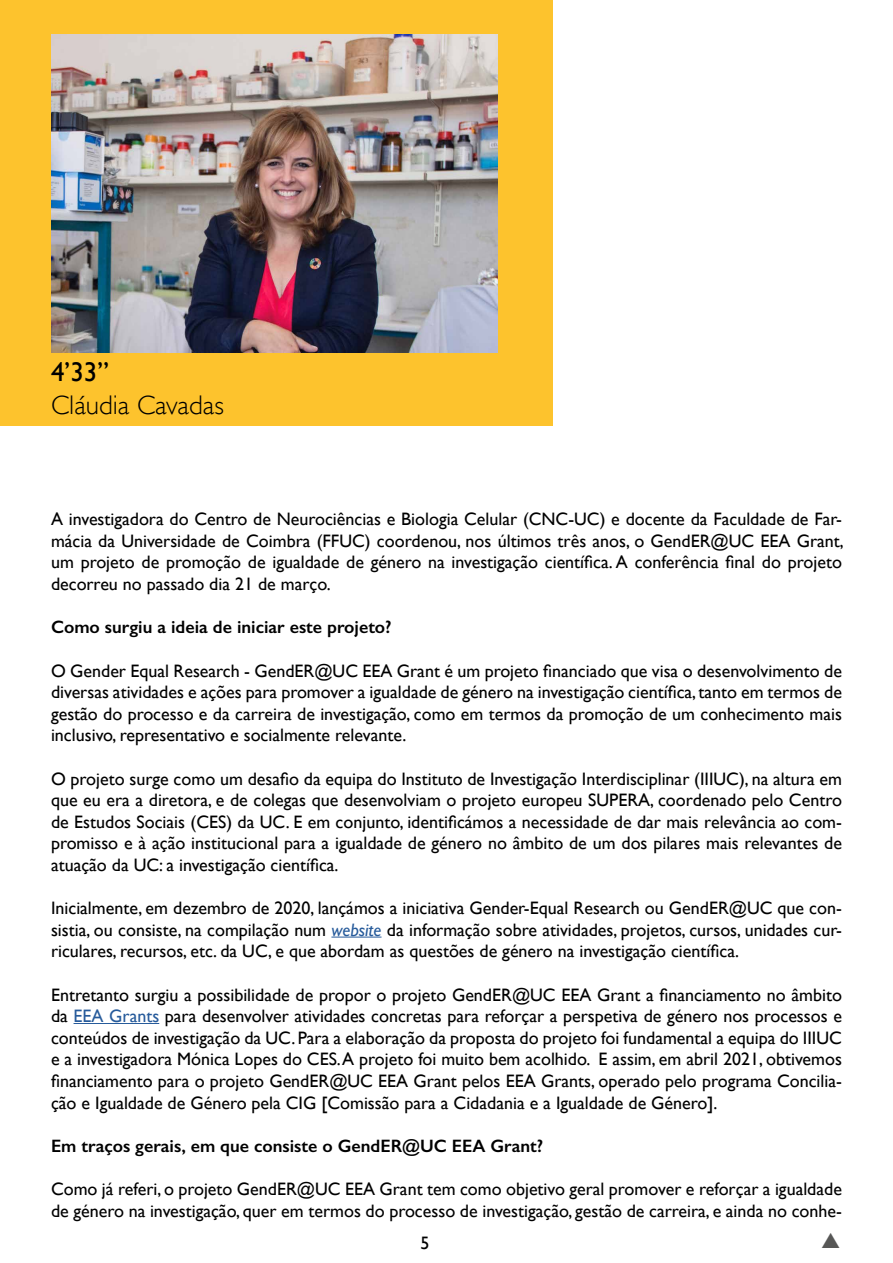
<style>
.page{position:relative;width:893px;height:1263px;background:#fff}
.page>*{position:absolute;margin:0;border:0;box-sizing:border-box;transform-origin:0 0}
.t1{font:300 27px "Gill Sans";color:#000}
.t2{font:27px "Gill Sans";color:#000}
.t3{font:18px/21.6px "Gill Sans";color:#000;text-align:justify}
.t4{font:600 18px "Gill Sans";color:#000}
.t5{font:18px "Gill Sans";color:#000}
.s1{font-style:italic;color:#275b9b}
.s2{color:#275b9b}
</style>
<div class="page">
<div style="left:0;top:0;width:553px;height:425px;background:#fdc32d"></div>
<img style="left:51px;top:34px;width:446px;height:319px">
<hr style="left:331px;top:937px;width:51px;height:1px;background:#275b9b">
<hr style="left:74px;top:1023px;width:85px;height:1px;background:#275b9b">
<h1 class="t2" style="left:51px;top:356px;width:60px">4’33’’</h1>
<h1 class="t1" style="left:51px;top:383px;width:175px">Cláudia Cavadas</h1>
<p class="t3" style="left:51px;top:508px;width:794px">A investigadora do Centro de Neurociências e Biologia Celular (CNC-UC) e docente da Faculdade de Far&shy;mácia da Universidade de Coimbra (FFUC) coordenou, nos últimos três anos, o GendER@UC EEA Grant, um projeto de promoção de igualdade de género na investigação científica. A conferência final do projeto decorreu no passado dia 21 de março.</p>
<p class="t4" style="left:51px;top:616px;width:342px">Como surgiu a ideia de iniciar este projeto?</p>
<p class="t3" style="left:51px;top:659px;width:792px">O Gender Equal Research - GendER@UC EEA Grant é um projeto financiado que visa o desenvolvimento de diversas atividades e ações para promover a igualdade de género na investigação científica, tanto em termos de gestão do processo e da carreira de investigação, como em termos da promoção de um conhecimento mais inclusivo, representativo e socialmente relevante.</p>
<p class="t3" style="left:51px;top:767px;width:792px">O projeto surge como um desafio da equipa do Instituto de Investigação Interdisciplinar (IIIUC), na altura em que eu era a diretora, e de colegas que desenvolviam o projeto europeu SUPERA, coordenado pelo Centro de Estudos Sociais (CES) da UC. E em conjunto, identificámos a necessidade de dar mais relevância ao com&shy;promisso e à ação institucional para a igualdade de género no âmbito de um dos pilares mais relevantes de atuação da UC: a investigação científica.</p>
<p class="t3" style="left:51px;top:897px;width:792px">Inicialmente, em dezembro de 2020, lançámos a iniciativa Gender-Equal Research ou GendER@UC que con&shy;sistia, ou consiste, na compilação num <span class="s1">website</span> da informação sobre atividades, projetos, cursos, unidades cur&shy;riculares, recursos, etc. da UC, e que abordam as questões de género na investigação científica.</p>
<p class="t3" style="left:51px;top:983px;width:792px">Entretanto surgiu a possibilidade de propor o projeto GendER@UC EEA Grant a financiamento no âmbito da <span class="s2">EEA Grants</span> para desenvolver atividades concretas para reforçar a perspetiva de género nos processos e conteúdos de investigação da UC. Para a elaboração da proposta do projeto foi fundamental a equipa do IIIUC e a investigadora Mónica Lopes do CES. A projeto foi muito bem acolhido. E assim, em abril 2021, obtivemos financiamento para o projeto GendER@UC EEA Grant pelos EEA Grants, operado pelo programa Concilia&shy;ção e Igualdade de Género pela CIG [Comissão para a Cidadania e a Igualdade de Género].</p>
<p class="t4" style="left:51px;top:1135px;width:494px">Em traços gerais, em que consiste o GendER@UC EEA Grant?</p>
<p class="t3" style="left:51px;top:1178px;width:792px">Como já referi, o projeto GendER@UC EEA Grant tem como objetivo geral promover e reforçar a igualdade de género na investigação, quer em termos do processo de investigação, gestão de carreira, e ainda no conhe-</p>
<p class="t5" style="left:420px;top:1232px;width:10px">5</p>
</div>
